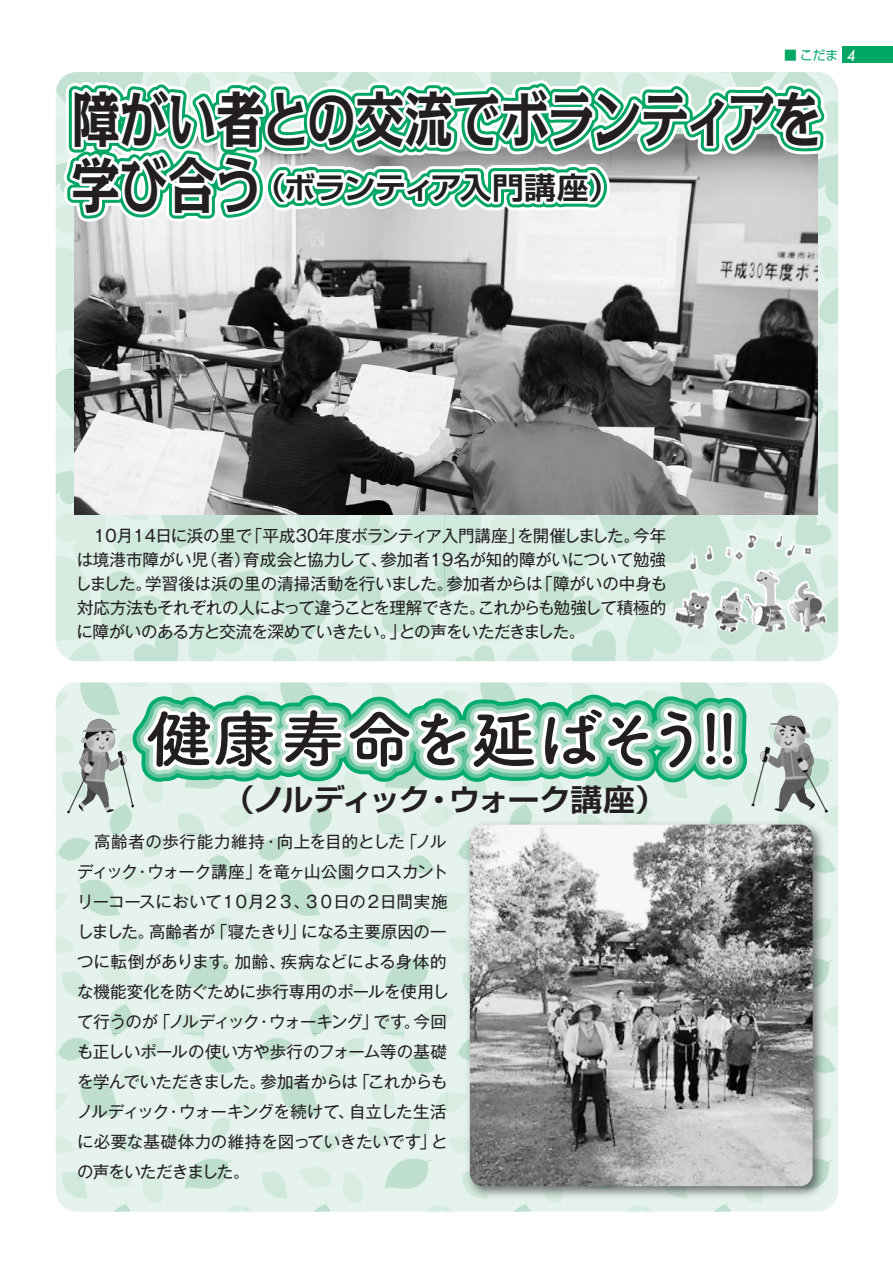
<style>
.page{position:relative;width:893px;height:1263px;background:#fff}
.page>*{position:absolute;margin:0;border:0;box-sizing:border-box;transform-origin:0 0}
.t1{font:63px "Tsuku A Rd Gothic Std B";letter-spacing:-.035em;color:#231f20;scale:1.06 1}
.t2{font:700 60px/66px "Kakumin Pro";letter-spacing:-.02em;color:#231f20;scale:.81 1}
.t3{font:700 30px "Shin Go Pro De";letter-spacing:-.055em;color:#231f20;scale:1.06 1}
.t4{font:700 30px "Shin Go Pro De";letter-spacing:-.035em;color:#231f20;scale:1.06 1}
.t5{font:16.5px/30px "Gothic MB101 Pro";letter-spacing:-.025em;color:#231f20}
.t6{font:12.75px "Shin Go Pro";color:#00a664}
.s1{font-family:"MO Suuji HA I An";font-size:15px;color:#fff}
</style>
<div class="page">
<img style="left:56px;top:238px;width:782px;height:423px">
<img style="left:56px;top:682px;width:782px;height:530px">
<img style="left:508px;top:767px;width:330px;height:445px">
<img style="left:508px;top:825px;width:305px;height:361px">
<img style="left:75px;top:238px;width:743px;height:276px">
<svg style="left:55px;top:72px;width:784px;height:166px"></svg>
<div style="left:842px;top:46px;width:51px;height:17px;background:#00a664"></div>
<svg style="left:118px;top:72px;width:122px;height:1140px"></svg>
<svg style="left:245px;top:72px;width:126px;height:564px"></svg>
<svg style="left:310px;top:1087px;width:10px;height:125px"></svg>
<svg style="left:498px;top:1087px;width:10px;height:125px"></svg>
<svg style="left:125px;top:167px;width:108px;height:1045px"></svg>
<svg style="left:255px;top:72px;width:109px;height:564px;background:#96a59e"></svg>
<svg style="left:320px;top:1087px;width:10px;height:125px"></svg>
<svg style="left:488px;top:1087px;width:10px;height:125px"></svg>
<svg style="left:133px;top:355px;width:92px;height:857px"></svg>
<svg style="left:266px;top:72px;width:90px;height:564px"></svg>
<svg style="left:330px;top:1087px;width:68px;height:125px;background:#e2f1ea"></svg>
<svg style="left:398px;top:1087px;width:90px;height:125px;background:#cedbd5"></svg>
<svg style="left:140px;top:543px;width:78px;height:669px;background:#deefe6"></svg>
<svg style="left:276px;top:107px;width:73px;height:529px;background:#8d9993"></svg>
<svg style="left:116px;top:636px;width:646px;height:451px"></svg>
<img style="left:750px;top:715px;width:80px;height:100px">
<img style="left:59px;top:716px;width:83px;height:100px">
<img style="left:746px;top:534px;width:49px;height:23px">
<p class="t6" style="left:784px;top:45px;width:73px">■ こだま <span class="s1">4</span></p>
<h2 class="t2" style="left:71px;top:79px;width:928px">障がい者との交流でボランティアを学び合う</h2>
<h3 class="t4" style="left:254px;top:163px;width:347px">（ボランティア入門講座）</h3>
<p class="t5" style="left:75px;top:521px;width:594px;line-height:24px;text-align:justify;text-indent:16px">１０月１４日に浜の里で「平成３０年度ボランティア入門講座」を開催しました。今年は境港市障がい児（者）育成会と協力して、参加者１９名が知的障がいについて勉強しました。学習後は浜の里の清掃活動を行いました。参加者からは「障がいの中身も対応方法もそれぞれの人によって違うことを理解できた。これからも勉強して積極的に障がいのある方と交流を深めていきたい。」との声をいただきました。</p>
<h1 class="t1" style="left:146px;top:690px;width:582px">健康寿命を延ばそう！！</h1>
<h3 class="t3" style="left:223px;top:775px;width:421px">（ノルディック・ウォーク講座）</h3>
<p class="t5" style="left:77px;top:824px;width:373px">　高齢者の歩行能力維持・向上を目的とした「ノルディック・ウォーク講座」を竜ヶ山公園クロスカントリーコースにおいて１０月２３、３０日の２日間実施しました。高齢者が「寝たきり」になる主要原因の一つに転倒があります。加齢、疾病などによる身体的な機能変化を防ぐために歩行専用のポールを使用して行うのが「ノルディック・ウォーキング」です。今回も正しいポールの使い方や歩行のフォーム等の基礎を学んでいただきました。参加者からは「これからもノルディック・ウォーキングを続けて、自立した生活に必要な基礎体力の維持を図っていきたいです」との声をいただきました。</p>
</div>
